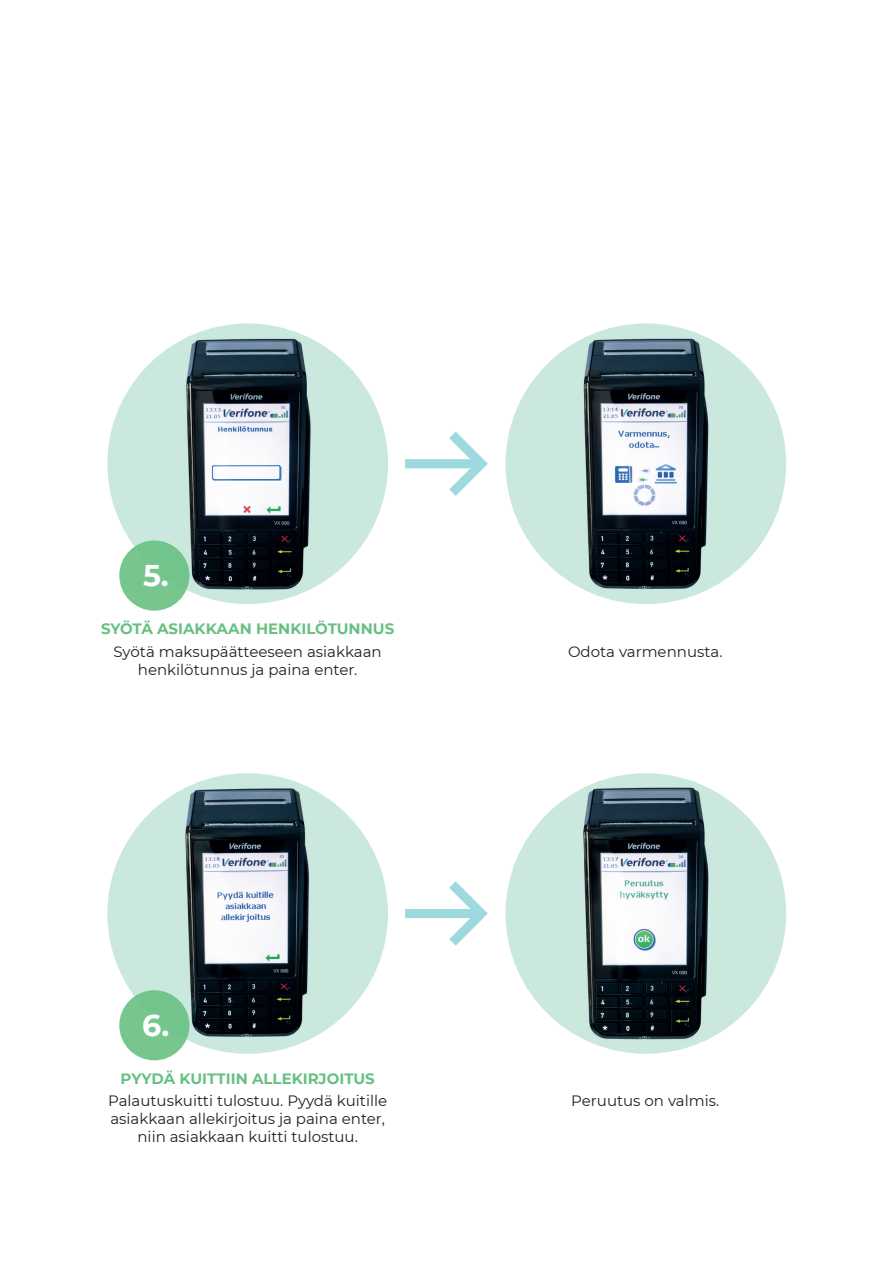
<style>
.page{position:relative;width:893px;height:1263px;background:#fff}
.page>*{position:absolute;margin:0;border:0;box-sizing:border-box;transform-origin:0 0}
.t1{font:700 30px "Montserrat";color:#fff}
.t2{font:15px/18px "Montserrat";color:#231f20;text-align:center}
.t3{font:700 15px "Montserrat";color:#67c082}
</style>
<div class="page">
<img style="left:107px;top:773px;width:281px;height:281px;border-radius:140px">
<img style="left:505px;top:323px;width:281px;height:281px;border-radius:140px">
<img style="left:108px;top:323px;width:280px;height:281px;border-radius:138px">
<div style="left:119px;top:540px;width:70px;height:71px;background:#76c68e;border-radius:50%"></div>
<div style="left:119px;top:990px;width:70px;height:70px;background:#76c68e;border-radius:50%"></div>
<div style="left:405px;top:459px;width:74px;height:9px;background:#9ed9dd"></div>
<svg style="left:449px;top:432px;width:39px;height:64px"></svg>
<div style="left:405px;top:909px;width:74px;height:9px;background:#9ed9dd"></div>
<svg style="left:449px;top:881px;width:39px;height:65px"></svg>
<img style="left:505px;top:773px;width:281px;height:281px;border-radius:140px">
<p class="t1" style="left:143px;top:554px;width:27px">5.</p>
<p class="t3" style="left:101px;top:618px;width:295px">SYÖTÄ ASIAKKAAN HENKILÖTUNNUS</p>
<p class="t2" style="left:114px;top:642px;width:270px">Syötä maksupäätteeseen asiakkaan henkilötunnus ja paina enter.</p>
<p class="t2" style="left:568px;top:642px;width:156px">Odota varmennusta.</p>
<p class="t1" style="left:142px;top:1003px;width:29px">6.</p>
<p class="t3" style="left:121px;top:1068px;width:256px">PYYDÄ KUITTIIN ALLEKIRJOITUS</p>
<p class="t2" style="left:108px;top:1091px;width:280px">Palautuskuitti tulostuu. Pyydä kuitille asiakkaan allekirjoitus ja paina enter, niin asiakkaan kuitti tulostuu.</p>
<p class="t2" style="left:571px;top:1091px;width:150px">Peruutus on valmis.</p>
</div>
